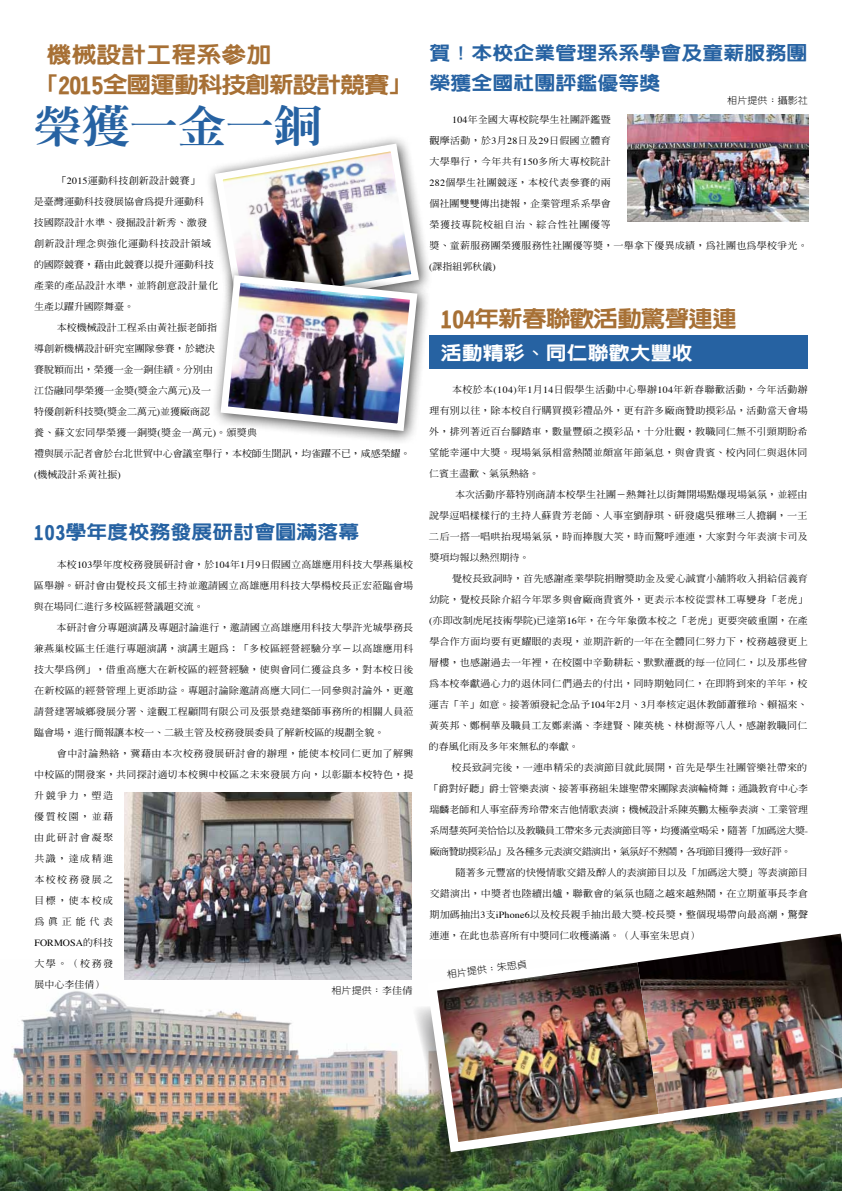
<style>
.page{position:relative;width:842px;height:1191px;background:#fff}
.page>*{position:absolute;margin:0;border:0;box-sizing:border-box;transform-origin:0 0}
.t1{font:800 43.2px "Inn Ming";color:#2662a2;scale:1.11 1}
.t2{font:800 22.5px/30px "New Gothic";letter-spacing:-.05em;color:#a77035;scale:1.11 1}
.t3{font:800 18.9px/30px "New Gothic";color:#2662a2;scale:1.11 1}
.t4{font:800 18.9px "New Gothic";color:#fff;scale:1.11 1}
.t5{font:500 9.5px "Inn Ming";letter-spacing:.025em;color:#000;scale:1.05 1}
.t6{font:500 9.5px "Inn Ming";color:#000;scale:1.05 1}
.t7{font:500 9.5px "Inn Ming";letter-spacing:-.005em;color:#000;scale:1.05 1}
.t8{font:500 9.5px "Inn Ming";letter-spacing:.005em;color:#000;scale:1.05 1}
.t9{font:500 9.5px "Inn Ming";letter-spacing:-.04em;color:#000;scale:1.05 1}
.t10{font:500 9.5px "Inn Ming";letter-spacing:-.01em;color:#000;scale:1.05 1}
.t11{font:500 9.5px "Inn Ming";letter-spacing:-.05em;color:#000;scale:1.05 1}
.t12{font:500 9.5px "Inn Ming";letter-spacing:.05em;color:#000;scale:1.05 1}
.t13{font:300 9.5px "New Gothic";letter-spacing:.01em;color:#000;scale:1.05 1}
.t14{font:500 9.5px "Inn Ming";letter-spacing:.045em;color:#000;scale:1.05 1}
.t15{font:500 9.5px "Inn Ming";letter-spacing:.07em;color:#000;scale:1.05 1}
.t16{font:500 9.5px "Inn Ming";letter-spacing:.145em;color:#000;scale:1.05 1}
.t17{font:9.5px "Times";letter-spacing:.005em;color:#000;scale:1.05 1}
.s1{font-family:"Times";font-weight:400}
.s2{font-family:"Inn Ming";font-weight:500}
</style>
<div class="page">
<img style="left:0;top:979px;width:842px;height:212px">
<div style="left:429px;top:335px;width:379px;height:34px;background:#2662a2"></div>
<div style="left:209px;top:264px;width:221px;height:179px;background:#000;opacity:.75"></div>
<img style="left:211px;top:140px;width:212px;height:295px">
<img style="left:124px;top:792px;width:288px;height:187px">
<img style="left:628px;top:115px;width:181px;height:106px">
<svg style="left:411px;top:964px;width:431px;height:214px;background:#5b7651"></svg>
<img style="left:422px;top:962px;width:420px;height:195px">
<img style="left:637px;top:933px;width:205px;height:180px">
<h2 class="t2" style="left:34px;top:39px;width:343px;text-indent:12px">機械設計工程系參加<br>「2015全國運動科技創新設計競賽」</h2>
<h1 class="t1" style="left:34px;top:104px;width:261px">榮獲一金一銅</h1>
<p class="t5" style="left:57px;top:175px;width:138px">「<span class="s1">2015</span>運動科技創新設計競賽」</p>
<p class="t6" style="left:34px;top:196px;width:163px">是臺灣運動科技發展協會為提升運動科</p>
<p class="t5" style="left:34px;top:217px;width:166px">技國際設計水準、發掘設計新秀、激發</p>
<p class="t14" style="left:34px;top:238px;width:170px">創新設計理念與強化運動科技設計領域</p>
<p class="t6" style="left:34px;top:259px;width:173px">的國際競賽，藉由此競賽以提升運動科技</p>
<p class="t5" style="left:34px;top:280px;width:177px">產業的產品設計水準，並將創意設計量化</p>
<p class="t6" style="left:34px;top:301px;width:97px">生產以躍升國際舞臺。</p>
<p class="t6" style="left:57px;top:322px;width:154px">本校機械設計工程系由黃社振老師指</p>
<p class="t8" style="left:34px;top:343px;width:174px">導創新機構設計研究室團隊參賽，於總決</p>
<p class="t7" style="left:34px;top:364px;width:172px">賽脫穎而出，榮獲一金一銅佳績。分別由</p>
<p class="t6" style="left:34px;top:385px;width:170px">江岱融同學榮獲一金獎<span class="s1">(</span>獎金六萬元<span class="s1">)</span>及一</p>
<p class="t7" style="left:34px;top:406px;width:169px">特優創新科技獎<span class="s1">(</span>獎金二萬元<span class="s1">)</span>並獲廠商認</p>
<p class="t5" style="left:34px;top:427px;width:214px">養、蘇文宏同學榮獲一銅獎<span class="s1">(</span>獎金一萬元<span class="s1">)</span>。頒獎典</p>
<p class="t10" style="left:34px;top:448px;width:360px">禮與展示記者會於台北世貿中心會議室舉行，本校師生聞訊，均雀躍不已，咸感榮耀。</p>
<p class="t6" style="left:34px;top:469px;width:84px"><span class="s1">(</span>機械設計系黃社振<span class="s1">)</span></p>
<h3 class="t3" style="left:34px;top:516px;width:295px">103學年度校務發展研討會圓滿落幕</h3>
<p class="t5" style="left:57px;top:559px;width:341px">本校<span class="s1">103</span>學年度校務發展研討會，於<span class="s1">104</span>年<span class="s1">1</span>月<span class="s1">9</span>日假國立高雄應用科技大學燕巢校</p>
<p class="t5" style="left:34px;top:580px;width:363px">區舉辦。研討會由覺校長文郁主持並邀請國立高雄應用科技大學楊校長正宏蒞臨會場</p>
<p class="t6" style="left:34px;top:601px;width:163px">與在場同仁進行多校區經營議題交流。</p>
<p class="t5" style="left:57px;top:622px;width:341px">本研討會分專題演講及專題討論進行，邀請國立高雄應用科技大學許光城學務長</p>
<p class="t5" style="left:34px;top:643px;width:363px">兼燕巢校區主任進行專題演講，演講主題為：「多校區經營經驗分享－以高雄應用科</p>
<p class="t5" style="left:34px;top:664px;width:363px">技大學為例」，借重高應大在新校區的經營經驗，使與會同仁獲益良多，對本校日後</p>
<p class="t5" style="left:34px;top:685px;width:363px">在新校區的經營管理上更添助益。專題討論除邀請高應大同仁一同參與討論外，更邀</p>
<p class="t5" style="left:34px;top:706px;width:363px">請營建署城鄉發展分署、達觀工程顧問有限公司及張景堯建築師事務所的相關人員蒞</p>
<p class="t6" style="left:34px;top:727px;width:335px">臨會場，進行簡報讓本校一、二級主管及校務發展委員了解新校區的規劃全貌。</p>
<p class="t12" style="left:57px;top:748px;width:341px">會中討論熱絡，冀藉由本次校務發展研討會的辦理，能使本校同仁更加了解興</p>
<p class="t5" style="left:34px;top:769px;width:363px">中校區的開發案，共同探討適切本校興中校區之未來發展方向，以彰顯本校特色，提</p>
<p class="t5" style="left:34px;top:790px;width:77px">升競爭力，塑造</p>
<p class="t5" style="left:34px;top:811px;width:77px">優質校園，並藉</p>
<p class="t16" style="left:34px;top:832px;width:77px">由此研討會凝聚</p>
<p class="t5" style="left:34px;top:853px;width:77px">共識，達成精進</p>
<p class="t16" style="left:34px;top:874px;width:77px">本校校務發展之</p>
<p class="t5" style="left:34px;top:895px;width:77px">目標，使本校成</p>
<p class="t5" style="left:34px;top:916px;width:77px">為真正能代表</p>
<p class="t17" style="left:34px;top:933px;width:77px">FORMOSA<span class="s2">的科技</span></p>
<p class="t5" style="left:34px;top:958px;width:77px">大學。（校務發</p>
<p class="t5" style="left:34px;top:979px;width:68px">展中心李佳倩）</p>
<p class="t13" style="left:331px;top:986px;width:78px">相片提供：<span class="s2">李佳倩</span></p>
<h3 class="t3" style="left:429px;top:37px;width:342px">賀！本校企業管理系系學會及童薪服務團榮獲全國社團評鑑優等獎</h3>
<p class="t5" style="left:452px;top:114px;width:152px"><span class="s1">104</span>年全國大專校院學生社團評鑑暨</p>
<p class="t5" style="left:429px;top:135px;width:174px">觀摩活動，於<span class="s1">3</span>月<span class="s1">28</span>日及<span class="s1">29</span>日假國立體育</p>
<p class="t5" style="left:429px;top:156px;width:174px">大學舉行，今年共有<span class="s1">150</span>多所大專校院計</p>
<p class="t5" style="left:429px;top:177px;width:174px"><span class="s1">282</span>個學生社團競逐，本校代表參賽的兩</p>
<p class="t5" style="left:429px;top:198px;width:174px">個社團雙雙傳出捷報，企業管理系系學會</p>
<p class="t15" style="left:429px;top:219px;width:174px">榮獲技專院校組自治、綜合性社團優等</p>
<p class="t5" style="left:429px;top:240px;width:362px">獎、童薪服務團榮獲服務性社團優等獎，一舉拿下優異成績，為社團也為學校爭光。</p>
<p class="t5" style="left:429px;top:261px;width:65px"><span class="s1">(</span>課指組郭秋儀<span class="s1">)</span></p>
<h2 class="t2" style="left:441px;top:304px;width:268px">104年新春聯歡活動驚聲連連</h2>
<h3 class="t4" style="left:441px;top:343px;width:229px">活動精彩、同仁聯歡大豐收</h3>
<p class="t5" style="left:452px;top:385px;width:340px">本校於本<span class="s1">(104)</span>年<span class="s1">1</span>月<span class="s1">14</span>日假學生活動中心舉辦<span class="s1">104</span>年新春聯歡活動，今年活動辦</p>
<p class="t5" style="left:429px;top:406px;width:362px">理有別以往，除本校自行購買摸彩禮品外，更有許多廠商贊助摸彩品，活動當天會場</p>
<p class="t5" style="left:429px;top:427px;width:362px">外，排列著近百台腳踏車，數量豐碩之摸彩品，十分壯觀，教職同仁無不引頸期盼希</p>
<p class="t5" style="left:429px;top:448px;width:362px">望能幸運中大獎。現場氣氛相當熱鬧並頗富年節氣息，與會貴賓、校內同仁與退休同</p>
<p class="t6" style="left:429px;top:469px;width:106px">仁賓主盡歡、氣氛熱絡。</p>
<p class="t8" style="left:455px;top:490px;width:337px">本次活動序幕特別商請本校學生社團－熱舞社以街舞開場點爆現場氣氛，並經由</p>
<p class="t5" style="left:429px;top:511px;width:362px">說學逗唱樣樣行的主持人蘇貴芳老師、人事室劉靜琪、研發處吳雅琳三人擔綱，一王</p>
<p class="t5" style="left:429px;top:532px;width:362px">二后一搭一唱哄抬現場氣氛，時而捧腹大笑，時而驚呼連連，大家對今年表演卡司及</p>
<p class="t6" style="left:429px;top:553px;width:97px">獎項均報以熱烈期待。</p>
<p class="t5" style="left:452px;top:574px;width:340px">覺校長致詞時，首先感謝產業學院捐贈獎助金及愛心誠實小舖將收入捐給信義育</p>
<p class="t5" style="left:429px;top:595px;width:362px">幼院，覺校長除介紹今年眾多與會廠商貴賓外，更表示本校從雲林工專變身「老虎」</p>
<p class="t8" style="left:429px;top:616px;width:362px"><span class="s1">(</span>亦即改制虎尾技術學院<span class="s1">)</span>已達第<span class="s1">16</span>年，在今年象徵本校之「老虎」更要突破重圍，在產</p>
<p class="t5" style="left:429px;top:637px;width:362px">學合作方面均要有更耀眼的表現，並期許新的一年在全體同仁努力下，校務越發更上</p>
<p class="t5" style="left:429px;top:658px;width:362px">層樓，也感謝過去一年裡，在校園中辛勤耕耘、默默灌溉的每一位同仁，以及那些曾</p>
<p class="t5" style="left:429px;top:679px;width:362px">為本校奉獻過心力的退休同仁們過去的付出，同時期勉同仁，在即將到來的羊年，校</p>
<p class="t5" style="left:429px;top:700px;width:362px">運吉「羊」如意。接著頒發紀念品予<span class="s1">104</span>年<span class="s1">2</span>月、<span class="s1">3</span>月奉核定退休教師蕭雅玲、賴福來、</p>
<p class="t5" style="left:429px;top:721px;width:362px">黃英邦、鄭桐華及職員工友鄭素滿、李建賢、陳英桃、林樹源等八人，感謝教職同仁</p>
<p class="t6" style="left:429px;top:742px;width:144px">的春風化雨及多年來無私的奉獻。</p>
<p class="t5" style="left:452px;top:763px;width:340px">校長致詞完後，一連串精采的表演節目就此展開，首先是學生社團管樂社帶來的</p>
<p class="t7" style="left:429px;top:784px;width:363px">「爵對好聽」爵士管樂表演、接著事務組朱雄聖帶來團隊表演輪椅舞；通識教育中心李</p>
<p class="t7" style="left:430px;top:805px;width:362px">瑞麟老師和人事室薛秀玲帶來吉他情歌表演；機械設計系陳英鵬太極拳表演、工業管理</p>
<p class="t9" style="left:430px;top:826px;width:362px">系周慧英阿美恰恰以及教職員工帶來多元表演節目等，均獲滿堂喝采，隨著「加碼送大獎<span class="s1">-</span></p>
<p class="t11" style="left:430px;top:847px;width:346px">廠商贊助摸彩品」及各種多元表演交錯演出，氣氛好不熱鬧，各項節目獲得一致好評。</p>
<p class="t5" style="left:456px;top:868px;width:337px">隨著多元豐富的快慢情歌交錯及醉人的表演節目以及「加碼送大獎」等表演節目</p>
<p class="t5" style="left:430px;top:889px;width:362px">交錯演出，中獎者也陸續出爐，聯歡會的氣氛也隨之越來越熱鬧，在立期董事長李倉</p>
<p class="t5" style="left:430px;top:910px;width:362px">期加碼抽出<span class="s1">3</span>支<span class="s1">iPhone6</span>以及校長親手抽出最大獎<span class="s1">-</span>校長獎，整個現場帶向最高潮，驚聲</p>
<p class="t6" style="left:430px;top:931px;width:259px">連連，在此也恭喜所有中獎同仁收穫滿滿。（人事室朱思貞）</p>
<p class="t13" style="left:727px;top:95px;width:78px">相片提供：攝影社</p>
<p class="t13" style="left:446px;top:970px;width:78px;rotate:-8deg">相片提供：朱思貞</p>
</div>
